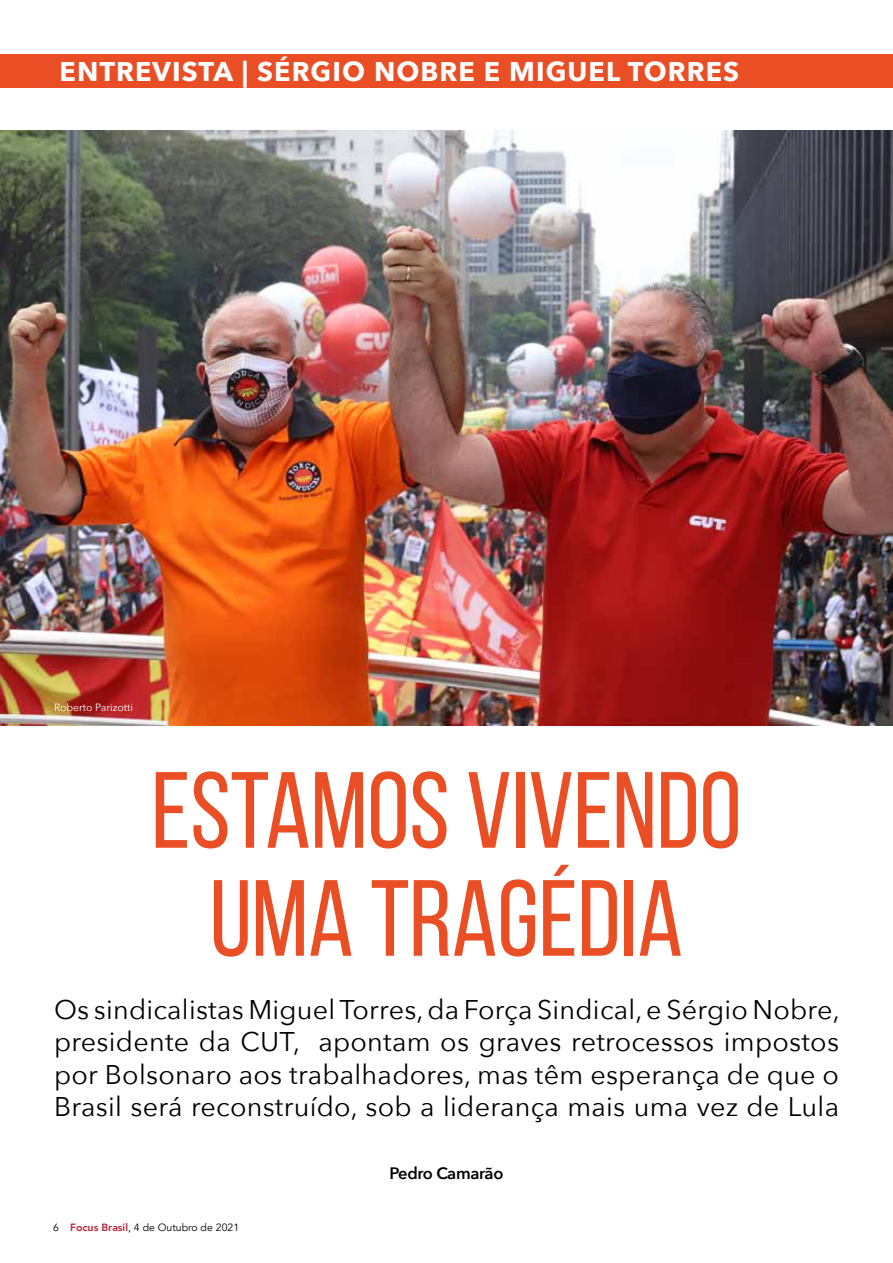
<style>
.page{position:relative;width:893px;height:1263px;background:#fff}
.page>*{position:absolute;margin:0;border:0;box-sizing:border-box;transform-origin:0 0}
.t1{font:108px/108px "Bebas Neue";color:#e94e24;text-align:center}
.t2{font:27px/32.4px "Avenir Next";letter-spacing:.01em;color:#000;text-align:justify}
.t3{font:700 27px "Avenir Next";letter-spacing:.04em;color:#fff}
.t4{font:600 16.5px "Avenir Next";letter-spacing:-.02em;color:#000}
.t5{font:10.5px "Avenir";color:#000}
.t6{font:10.5px "Avenir Next";color:#fff}
.s1{font-weight:800;color:#ba2234}
</style>
<div class="page">
<img style="left:0;top:131px;width:893px;height:595px">
<div style="left:0;top:54px;width:893px;height:33px;background:#e94e24"></div>
<p class="t3" style="left:60px;top:48px;width:681px">ENTREVISTA | SÉRGIO NOBRE E MIGUEL TORRES</p>
<p class="t6" style="left:54px;top:699px;width:80px">Roberto Parizotti</p>
<h1 class="t1" style="left:151px;top:755px;width:592px">ESTAMOS VIVENDO<br>UMA TRAGÉDIA</h1>
<p class="t2" style="left:54px;top:992px;width:787px">Os sindicalistas Miguel Torres, da Força Sindical, e Sérgio Nobre, presidente da CUT, apontam os graves retrocessos impostos por Bolsonaro aos trabalhadores, mas têm esperança de que o Brasil será reconstruído, sob a liderança mais uma vez de Lula</p>
<p class="t5" style="left:53px;top:1221px;width:188px">6 <span class="s1">Focus Brasil</span>, 4 de Outubro de 2021</p>
<p class="t4" style="left:390px;top:1159px;width:115px">Pedro Camarão</p>
</div>
